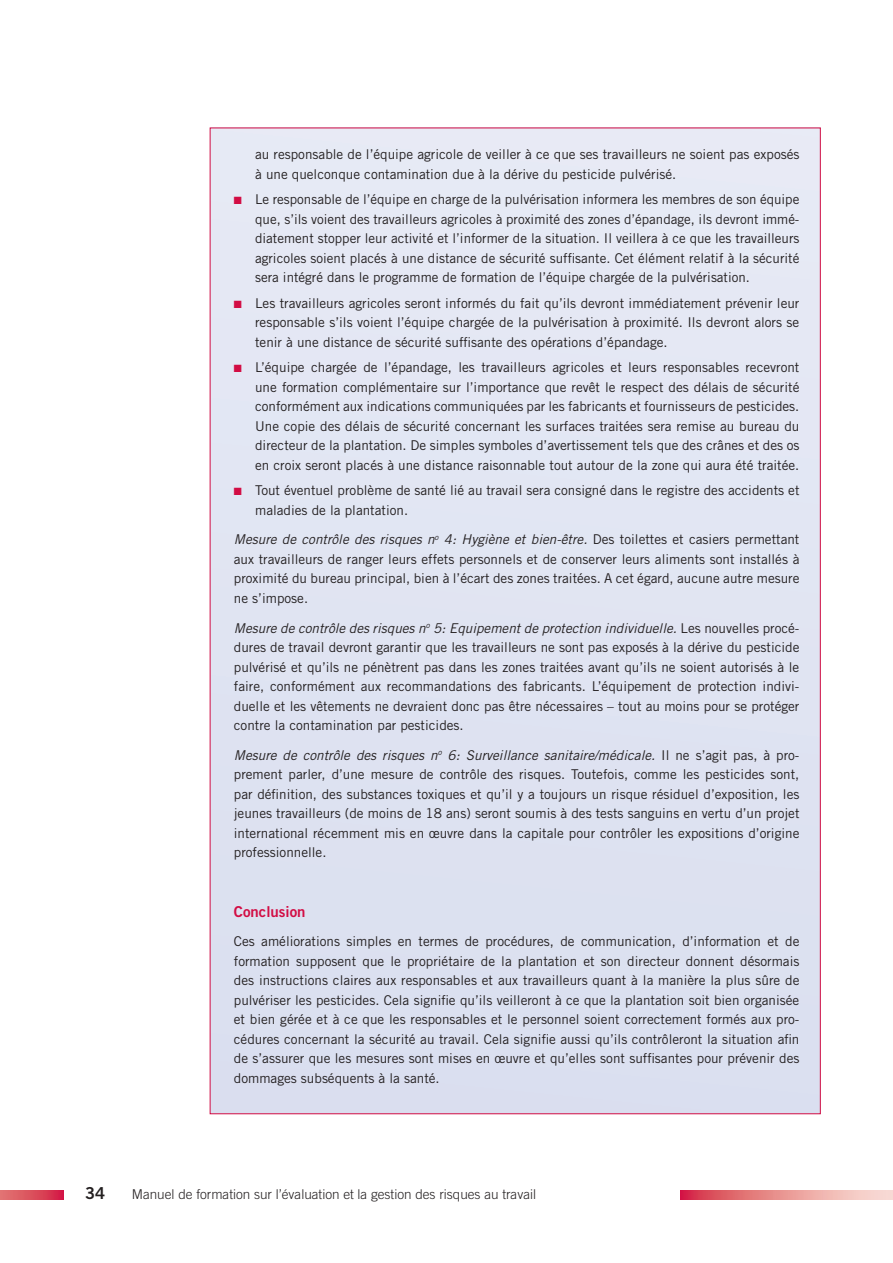
<style>
.page{position:relative;width:893px;height:1263px;background:#fff}
.page>*{position:absolute;margin:0;border:0;box-sizing:border-box;transform-origin:0 0}
.t1{font:16.5px "Trade Gothic Bold Two";color:#231f20}
.titre_2_box{font:15px "Trade Gothic Bold Two";color:#d20d44}
.box_crt{font:13.5px/19.5px "Trade Gothic";color:#231f20;text-align:justify}
.t2{font:300 13.5px "Trade Gothic";color:#231f20}
.s1{color:#d20d44}
.s2{font-style:italic}
</style>
<div class="page">
<svg style="left:0;top:1191px;width:64px;height:8px"></svg>
<svg style="left:680px;top:1191px;width:213px;height:8px"></svg>
<div style="left:210px;top:128px;width:610px;height:986px;background:#e0e4f2"></div>
<p class="box_crt" style="left:255px;top:145px;width:546px">au responsable de l’équipe agricole de veiller à ce que ses travailleurs ne soient pas exposés à une quelconque contamination due à la dérive du pesticide pulvérisé.</p>
<p class="box_crt" style="left:255px;top:190px;width:546px;text-indent:-21px"><span class="s1">■</span> Le responsable de l’équipe en charge de la pulvérisation informera les membres de son équipe que, s’ils voient des travailleurs agricoles à proximité des zones d’épandage, ils devront immé&shy;diatement stopper leur activité et l’informer de la situation. Il veillera à ce que les travailleurs agricoles soient placés à une distance de sécurité suffisante. Cet élément relatif à la sécurité sera intégré dans le programme de formation de l’équipe chargée de la pulvérisation.</p>
<p class="box_crt" style="left:255px;top:293px;width:546px;text-indent:-21px"><span class="s1">■</span> Les travailleurs agricoles seront informés du fait qu’ils devront immédiatement prévenir leur responsable s’ils voient l’équipe chargée de la pulvérisation à proximité. Ils devront alors se tenir à une distance de sécurité suffisante des opérations d’épandage.</p>
<p class="box_crt" style="left:255px;top:357px;width:546px;text-indent:-21px"><span class="s1">■</span> L’équipe chargée de l’épandage, les travailleurs agricoles et leurs responsables recevront une formation complémentaire sur l’importance que revêt le respect des délais de sécurité conformément aux indications communiquées par les fabricants et fournisseurs de pesticides.<br>Une copie des délais de sécurité concernant les surfaces traitées sera remise au bureau du directeur de la plantation. De simples symboles d’avertissement tels que des crânes et des os en croix seront placés à une distance raisonnable tout autour de la zone qui aura été traitée.</p>
<p class="box_crt" style="left:255px;top:480px;width:546px;text-indent:-21px"><span class="s1">■</span> Tout éventuel problème de santé lié au travail sera consigné dans le registre des accidents et maladies de la plantation.</p>
<p class="box_crt" style="left:234px;top:530px;width:567px"><span class="s2">Mesure de contrôle des risques n</span><sup>o</sup> <span class="s2">4: Hygiène et bien-être.</span> Des toilettes et casiers permettant aux travailleurs de ranger leurs effets personnels et de conserver leurs aliments sont installés à proximité du bureau principal, bien à l’écart des zones traitées. A cet égard, aucune autre mesure ne s’impose.</p>
<p class="box_crt" style="left:234px;top:618px;width:567px"><span class="s2">Mesure de contrôle des risques n</span><sup>o</sup> <span class="s2">5: Equipement de protection individuelle.</span> Les nouvelles procé&shy;dures de travail devront garantir que les travailleurs ne sont pas exposés à la dérive du pesticide pulvérisé et qu’ils ne pénètrent pas dans les zones traitées avant qu’ils ne soient autorisés à le faire, conformément aux recommandations des fabricants. L’équipement de protection indivi&shy;duelle et les vêtements ne devraient donc pas être nécessaires – tout au moins pour se protéger contre la contamination par pesticides.</p>
<p class="box_crt" style="left:234px;top:745px;width:567px"><span class="s2">Mesure de contrôle des risques n</span><sup>o</sup> <span class="s2">6: Surveillance sanitaire/médicale.</span> Il ne s’agit pas, à pro&shy;prement parler, d’une mesure de contrôle des risques. Toutefois, comme les pesticides sont, par définition, des substances toxiques et qu’il y a toujours un risque résiduel d’exposition, les jeunes travailleurs (de moins de 18 ans) seront soumis à des tests sanguins en vertu d’un projet international récemment mis en œuvre dans la capitale pour contrôler les expositions d’origine professionnelle.</p>
<p class="titre_2_box" style="left:234px;top:902px;width:73px">Conclusion</p>
<p class="box_crt" style="left:234px;top:932px;width:567px">Ces améliorations simples en termes de procédures, de communication, d’information et de formation supposent que le propriétaire de la plantation et son directeur donnent désormais des instructions claires aux responsables et aux travailleurs quant à la manière la plus sûre de pulvériser les pesticides. Cela signifie qu’ils veilleront à ce que la plantation soit bien organisée et bien gérée et à ce que les responsables et le personnel soient correctement formés aux pro&shy;cédures concernant la sécurité au travail. Cela signifie aussi qu’ils contrôleront la situation afin de s’assurer que les mesures sont mises en œuvre et qu’elles sont suffisantes pour prévenir des dommages subséquents à la santé.</p>
<p class="t1" style="left:85px;top:1183px;width:22px">34</p>
<p class="t2" style="left:132px;top:1186px;width:406px">Manuel de formation sur l’évaluation et la gestion des risques au travail</p>
</div>
